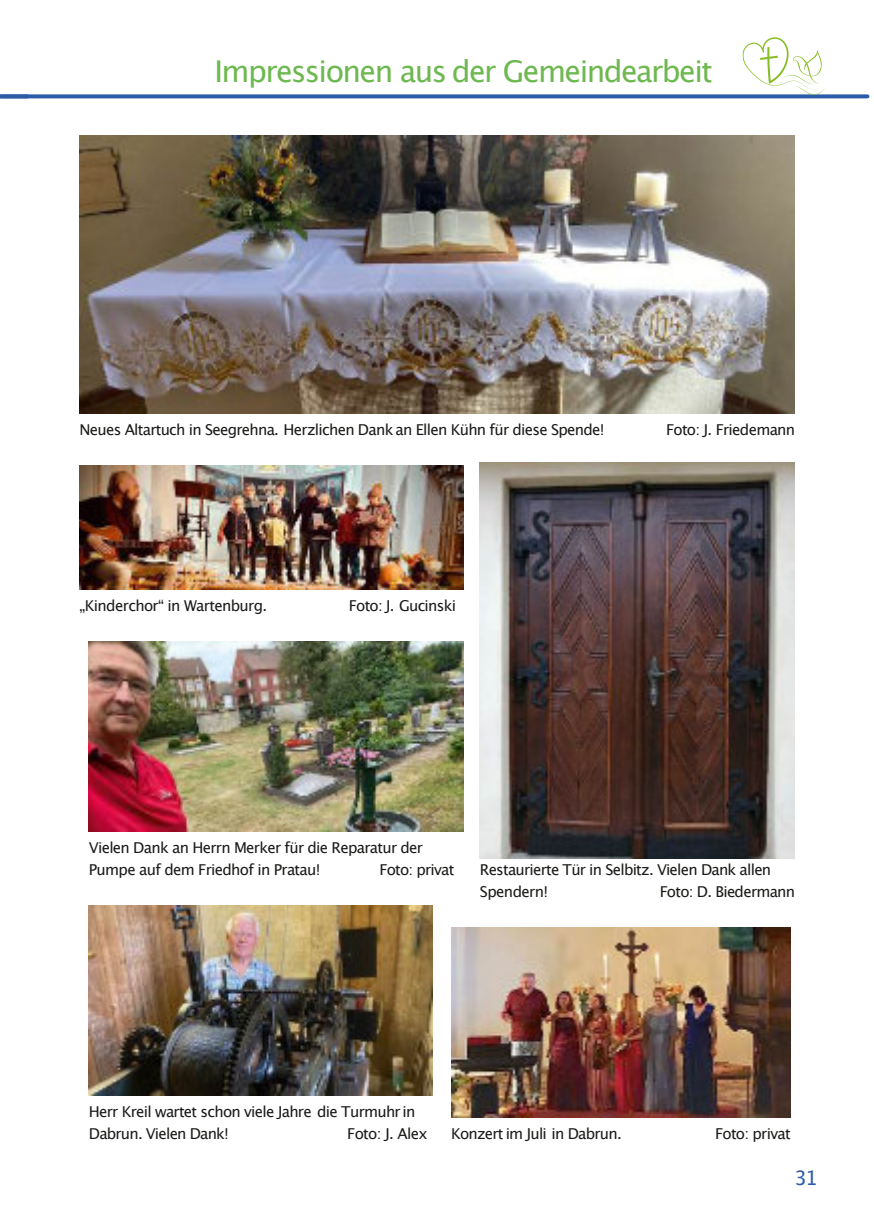
<style>
.page{position:relative;width:874px;height:1225px;background:#fff}
.page>*{position:absolute;margin:0;border:0;box-sizing:border-box;transform-origin:0 0}
.t1{font:30px "Lucida Grande";letter-spacing:-.055em;color:#6eb850}
.t2{font:20px "Lucida Grande";color:#2c5ca8}
.t3{font:15px/22px "Lucida Grande";letter-spacing:-.05em;color:#1a1a18}
</style>
<div class="page">
<svg style="left:27px;top:94px;width:840px;height:4px;background:#3f6aaf"></svg>
<svg style="left:0;top:94px;width:27px;height:4px"></svg>
<svg style="left:742px;top:37px;width:83px;height:58px"></svg>
<img style="left:79px;top:465px;width:384px;height:124px">
<img style="left:89px;top:905px;width:343px;height:190px">
<img style="left:79px;top:135px;width:715px;height:278px">
<img style="left:451px;top:927px;width:338px;height:190px">
<img style="left:89px;top:641px;width:374px;height:190px">
<img style="left:479px;top:463px;width:315px;height:395px">
<h1 class="t1" style="left:214px;top:58px;width:499px">Impressionen aus der Gemeindearbeit</h1>
<p class="t3" style="left:79px;top:420px;width:526px">Neues Altartuch in Seegrehna. Herzlichen Dank an Ellen Kühn für diese Spende!</p>
<p class="t3" style="left:665px;top:420px;width:131px">Foto: J. Friedemann</p>
<p class="t3" style="left:79px;top:596px;width:189px">„Kinderchor“ in Wartenburg.</p>
<p class="t3" style="left:349px;top:596px;width:108px">Foto: J. Gucinski</p>
<p class="t3" style="left:89px;top:838px;width:335px">Vielen Dank an Herrn Merker für die Reparatur der<br>Pumpe auf dem Friedhof in Pratau!</p>
<p class="t3" style="left:379px;top:860px;width:76px">Foto: privat</p>
<p class="t3" style="left:479px;top:860px;width:293px">Restaurierte Tür in Selbitz. Vielen Dank allen<br>Spendern!</p>
<p class="t3" style="left:659px;top:882px;width:137px">Foto: D. Biedermann</p>
<p class="t3" style="left:89px;top:1102px;width:328px">Herr Kreil wartet schon viele Jahre die Turmuhr in<br>Dabrun. Vielen Dank!</p>
<p class="t3" style="left:347px;top:1124px;width:82px">Foto: J. Alex</p>
<p class="t3" style="left:451px;top:1124px;width:172px">Konzert im Juli in Dabrun.</p>
<p class="t3" style="left:714px;top:1124px;width:77px">Foto: privat</p>
<h2 class="t2" style="left:794px;top:1169px;width:25px">31</h2>
</div>
